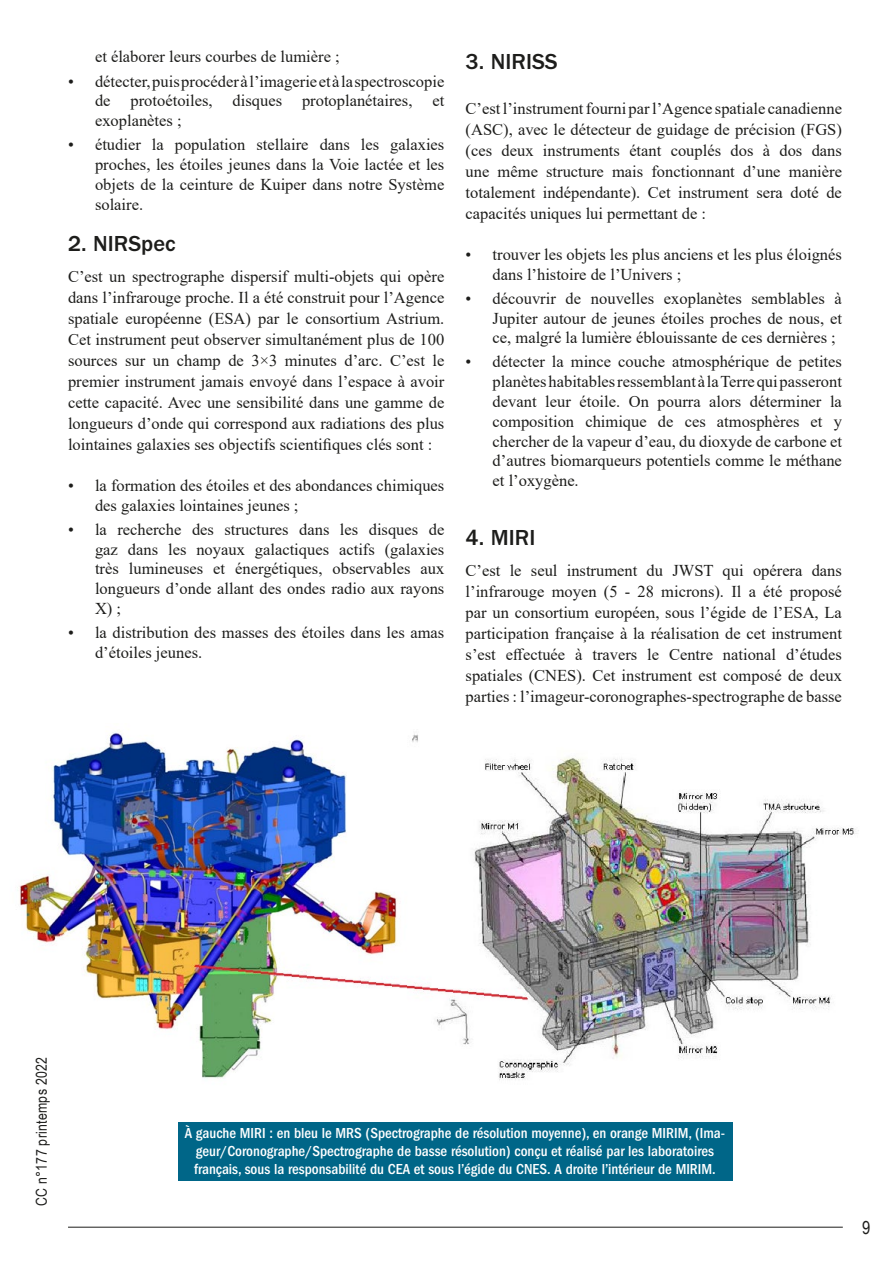
<style>
.page{position:relative;width:893px;height:1263px;background:#fff}
.page>*{position:absolute;margin:0;border:0;box-sizing:border-box;transform-origin:0 0}
.t1{font:500 22.5px "ITC Franklin Gothic Std";color:#1d1d1b}
.t2{font:18px "Arial Narrow";color:#1d1d1b}
.t3{font:16.5px/19.8px "Times New Roman";color:#1d1d1b;text-align:justify}
.t4{font:500 condensed 15px/18px "ITC Franklin Gothic Std";color:#fff;text-align:center}
.t5{font:15px "Arial Narrow";letter-spacing:.02em;color:#1d1d1b}
</style>
<div class="page">
<hr style="left:68px;top:1227px;width:775px;height:1px;background:#1d1d1b">
<img style="left:17px;top:730px;width:842px;height:350px">
<div style="left:178px;top:1122px;width:554px;height:58px;background:#068"></div>
<p class="t3" style="left:95px;top:47px;width:246px">et élaborer leurs courbes de lumière ;</p>
<p class="t3" style="left:95px;top:71px;width:351px;text-indent:-27px">• détecter, puis procéder à l’imagerie et à la spectroscopie de protoétoiles, disques protoplanétaires, et exoplanètes ;</p>
<p class="t3" style="left:95px;top:134px;width:351px;text-indent:-27px">• étudier la population stellaire dans les galaxies proches, les étoiles jeunes dans la Voie lactée et les objets de la ceinture de Kuiper dans notre Système solaire.</p>
<h1 class="t1" style="left:68px;top:230px;width:109px">2. NIRSpec</h1>
<p class="t3" style="left:68px;top:265px;width:378px;line-height:21px">C’est un spectrographe dispersif multi-objets qui opère dans l’infrarouge proche. Il a été construit pour l’Agence spatiale européenne (ESA) par le consortium Astrium.<br>Cet instrument peut observer simultanément plus de 100 sources sur un champ de 3×3 minutes d’arc. C’est le premier instrument jamais envoyé dans l’espace à avoir cette capacité. Avec une sensibilité dans une gamme de longueurs d’onde qui correspond aux radiations des plus lointaines galaxies ses objectifs scientifiques clés sont :</p>
<p class="t3" style="left:95px;top:475px;width:351px;text-indent:-27px">• la formation des étoiles et des abondances chimiques des galaxies lointaines jeunes ;</p>
<p class="t3" style="left:95px;top:519px;width:351px;text-indent:-27px">• la recherche des structures dans les disques de gaz dans les noyaux galactiques actifs (galaxies très lumineuses et énergétiques, observables aux longueurs d’onde allant des ondes radio aux rayons X) ;</p>
<p class="t3" style="left:95px;top:622px;width:351px;text-indent:-27px">• la distribution des masses des étoiles dans les amas d’étoiles jeunes.</p>
<h1 class="t1" style="left:466px;top:49px;width:94px">3. NIRISS</h1>
<p class="t3" style="left:466px;top:97px;width:378px;line-height:21px">C’est l’instrument fourni par l’Agence spatiale canadienne (ASC), avec le détecteur de guidage de précision (FGS) (ces deux instruments étant couplés dos à dos dans une même structure mais fonctionnant d’une manière totalement indépendante). Cet instrument sera doté de capacités uniques lui permettant de :</p>
<p class="t3" style="left:493px;top:244px;width:351px;text-indent:-27px">• trouver les objets les plus anciens et les plus éloignés dans l’histoire de l’Univers ;</p>
<p class="t3" style="left:493px;top:288px;width:351px;text-indent:-27px">• découvrir de nouvelles exoplanètes semblables à Jupiter autour de jeunes étoiles proches de nous, et ce, malgré la lumière éblouissante de ces dernières ;</p>
<p class="t3" style="left:493px;top:351px;width:351px;text-indent:-27px">• détecter la mince couche atmosphérique de petites planètes habitables ressemblant à la Terre qui passeront devant leur étoile. On pourra alors déterminer la composition chimique de ces atmosphères et y chercher de la vapeur d’eau, du dioxyde de carbone et d’autres biomarqueurs potentiels comme le méthane et l’oxygène.</p>
<h1 class="t1" style="left:466px;top:524px;width:71px">4. MIRI</h1>
<p class="t3" style="left:466px;top:559px;width:378px;line-height:21px">C’est le seul instrument du JWST qui opérera dans l’infrarouge moyen (5 - 28 microns). Il a été proposé par un consortium européen, sous l’égide de l’ESA, La participation française à la réalisation de cet instrument s’est effectuée à travers le Centre national d’études spatiales (CNES). Cet instrument est composé de deux parties : l’imageur-coronographes-spectrographe de basse</p>
<p class="t5" style="left:31px;top:1206px;width:151px;rotate:-90deg">CC n°177 printemps 2022</p>
<p class="t4" style="left:185px;top:1124px;width:542px">À gauche MIRI : en bleu le MRS (Spectrographe de résolution moyenne), en orange MIRIM, (Ima&shy;geur/Coronographe/Spectrographe de basse résolution) conçu et réalisé par les laboratoires français, sous la responsabilité du CEA et sous l’égide du CNES. A droite l’intérieur de MIRIM.</p>
<p class="t2" style="left:862px;top:1214px;width:10px">9</p>
</div>
